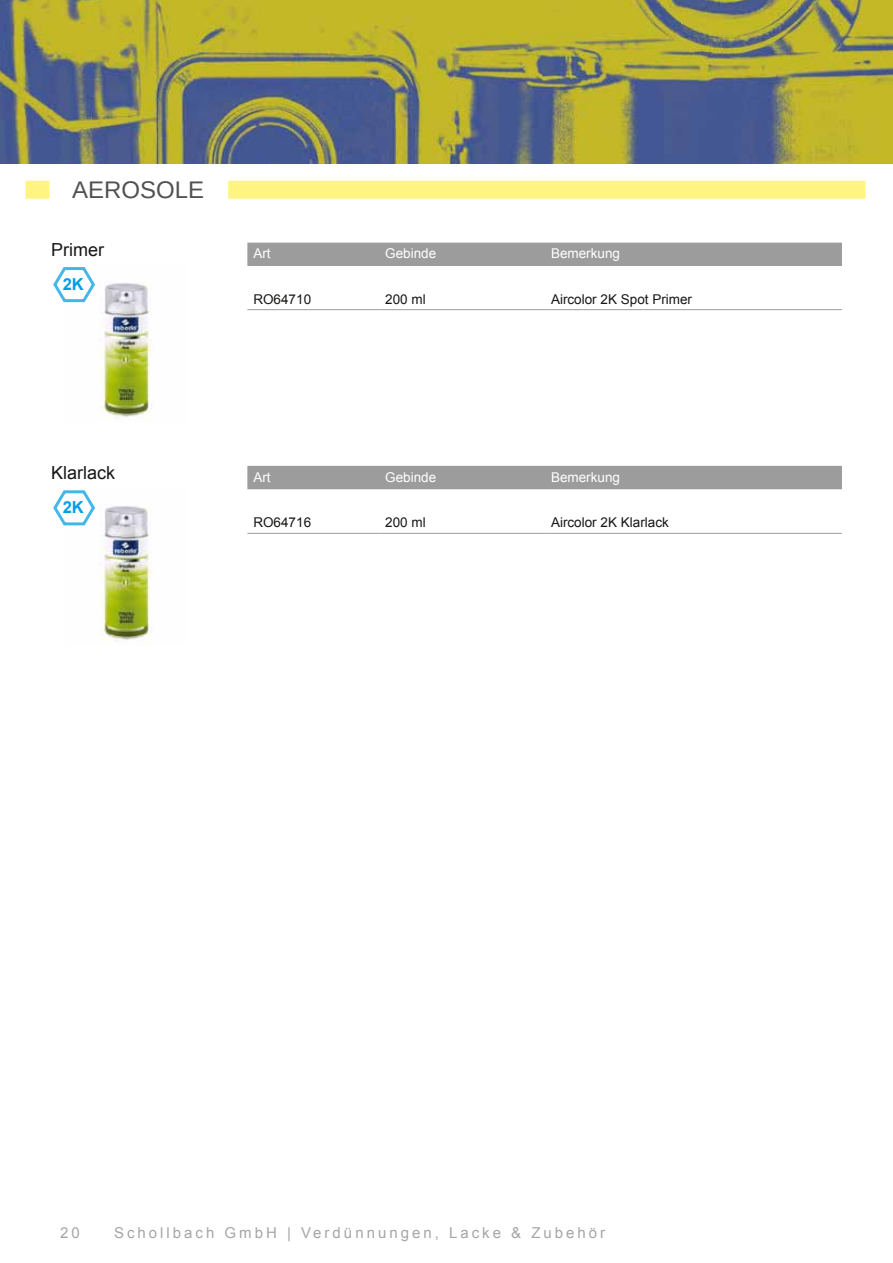
<style>
.page{position:relative;width:893px;height:1263px;background:#fff}
.page>*{position:absolute;margin:0;border:0;box-sizing:border-box;transform-origin:0 0}
.t1{font:24px "Arimo";color:#52514f}
.t2{font:18px "Arial";color:#181716}
.t3{font:700 16.5px "Arial";color:#009ee3}
.t4{font:15px "Arial";letter-spacing:.2em;color:#a5a6a7}
.t5{font:13.5px "Arial";color:#181716}
.t6{font:13.5px "Arial";color:#fff}
</style>
<div class="page">
<img style="left:100px;top:283px;width:52px;height:136px">
<div style="left:247px;top:243px;width:595px;height:23px;background:#9c9c9d"></div>
<hr style="left:247px;top:309px;width:132px;height:1px;background:#9c9c9d">
<hr style="left:379px;top:309px;width:166px;height:1px;background:#9c9c9d">
<hr style="left:545px;top:309px;width:297px;height:1px;background:#9c9c9d">
<svg style="left:53px;top:267px;width:42px;height:36px"></svg>
<img style="left:100px;top:506px;width:52px;height:136px">
<div style="left:247px;top:466px;width:595px;height:23px;background:#9c9c9d"></div>
<hr style="left:247px;top:533px;width:132px;height:1px;background:#9c9c9d">
<hr style="left:379px;top:533px;width:166px;height:1px;background:#9c9c9d">
<hr style="left:545px;top:533px;width:297px;height:1px;background:#9c9c9d">
<svg style="left:53px;top:490px;width:42px;height:36px"></svg>
<div style="left:26px;top:181px;width:24px;height:18px;background:#fff481"></div>
<div style="left:228px;top:181px;width:637px;height:18px;background:#fff481"></div>
<img style="left:0;top:0;width:893px;height:163px">
<h1 class="t1" style="left:72px;top:174px;width:134px">AEROSOLE</h1>
<h2 class="t2" style="left:51px;top:238px;width:54px">Primer</h2>
<p class="t3" style="left:63px;top:273px;width:23px">2K</p>
<p class="t6" style="left:253px;top:245px;width:19px">Art</p>
<p class="t6" style="left:385px;top:245px;width:53px">Gebinde</p>
<p class="t6" style="left:551px;top:245px;width:71px">Bemerkung</p>
<p class="t5" style="left:253px;top:290px;width:59px">RO64710</p>
<p class="t5" style="left:385px;top:290px;width:42px">200 ml</p>
<p class="t5" style="left:551px;top:290px;width:143px">Aircolor 2K Spot Primer</p>
<h2 class="t2" style="left:51px;top:461px;width:66px">Klarlack</h2>
<p class="t3" style="left:63px;top:496px;width:23px">2K</p>
<p class="t6" style="left:253px;top:468px;width:19px">Art</p>
<p class="t6" style="left:385px;top:468px;width:53px">Gebinde</p>
<p class="t6" style="left:551px;top:468px;width:71px">Bemerkung</p>
<p class="t5" style="left:253px;top:513px;width:59px">RO64716</p>
<p class="t5" style="left:385px;top:513px;width:42px">200 ml</p>
<p class="t5" style="left:551px;top:513px;width:119px">Aircolor 2K Klarlack</p>
<p class="t4" style="left:60px;top:1223px;width:21px">20</p>
<p class="t4" style="left:114px;top:1223px;width:493px">Schollbach GmbH | Verdünnungen, Lacke &amp; Zubehör</p>
</div>
